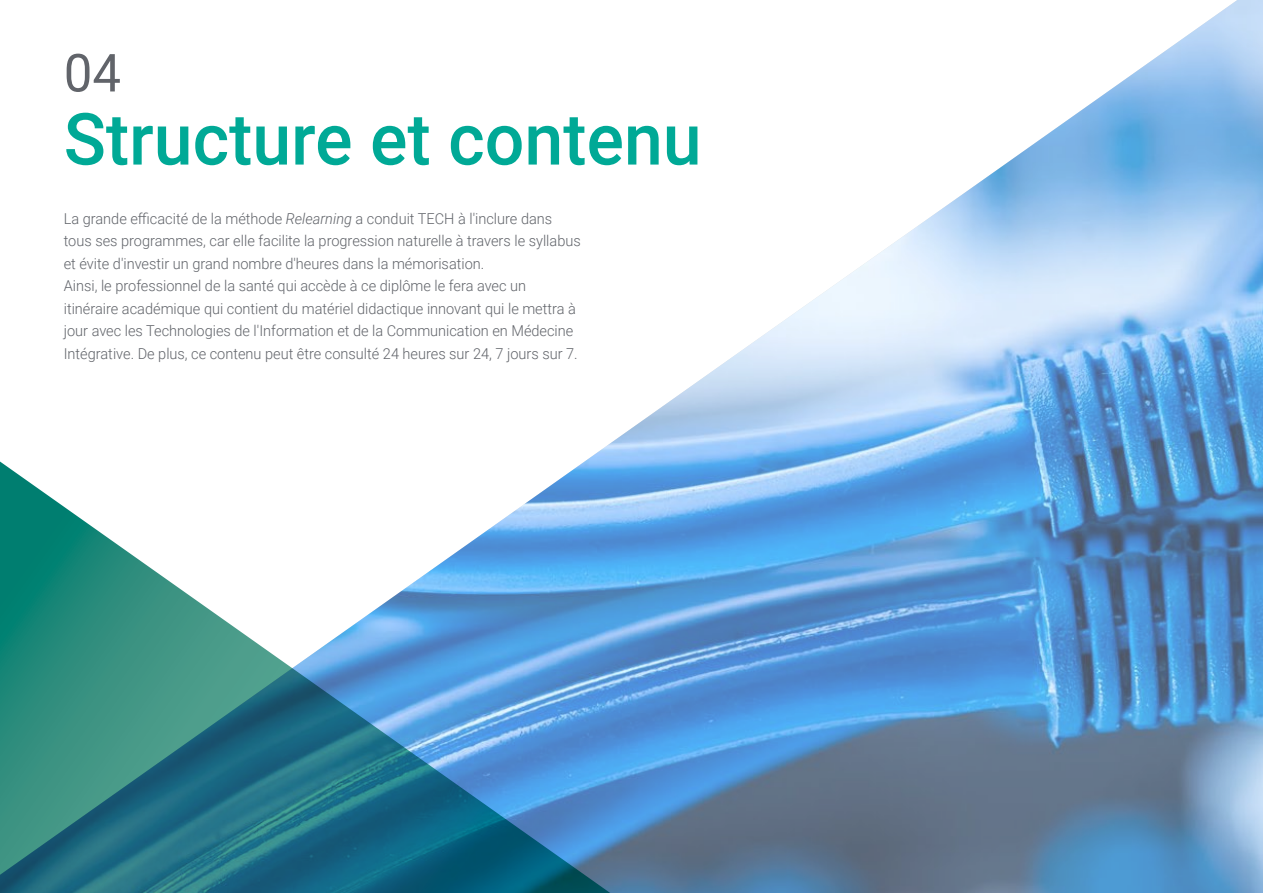
<style>
.page{position:relative;width:1263px;height:893px;background:#fff}
.page>*{position:absolute;margin:0;border:0;box-sizing:border-box;transform-origin:0 0}
.t1{font:500 72px "Roboto";color:#00a996}
.t2{font:52.5px "Roboto";color:#61646a}
.t3{font:300 15px/22.5px "Roboto";color:#61646a}
.s1{font-style:italic}
</style>
<div class="page">
<img style="left:607px;top:0;width:656px;height:893px">
<svg style="left:0;top:446px;width:640px;height:447px"></svg>
<h2 class="t2" style="left:64px;top:36px;width:59px">04</h2>
<h1 class="t1" style="left:64px;top:89px;width:639px">Structure et contenu</h1>
<p class="t3" style="left:64px;top:207px;width:518px">La grande efficacité de la méthode <span class="s1">Relearning</span> a conduit TECH à l'inclure dans tous ses programmes, car elle facilite la progression naturelle à travers le syllabus et évite d'investir un grand nombre d'heures dans la mémorisation.<br>Ainsi, le professionnel de la santé qui accède à ce diplôme le fera avec un itinéraire académique qui contient du matériel didactique innovant qui le mettra à jour avec les Technologies de l'Information et de la Communication en Médecine Intégrative. De plus, ce contenu peut être consulté 24 heures sur 24, 7 jours sur 7.</p>
</div>
